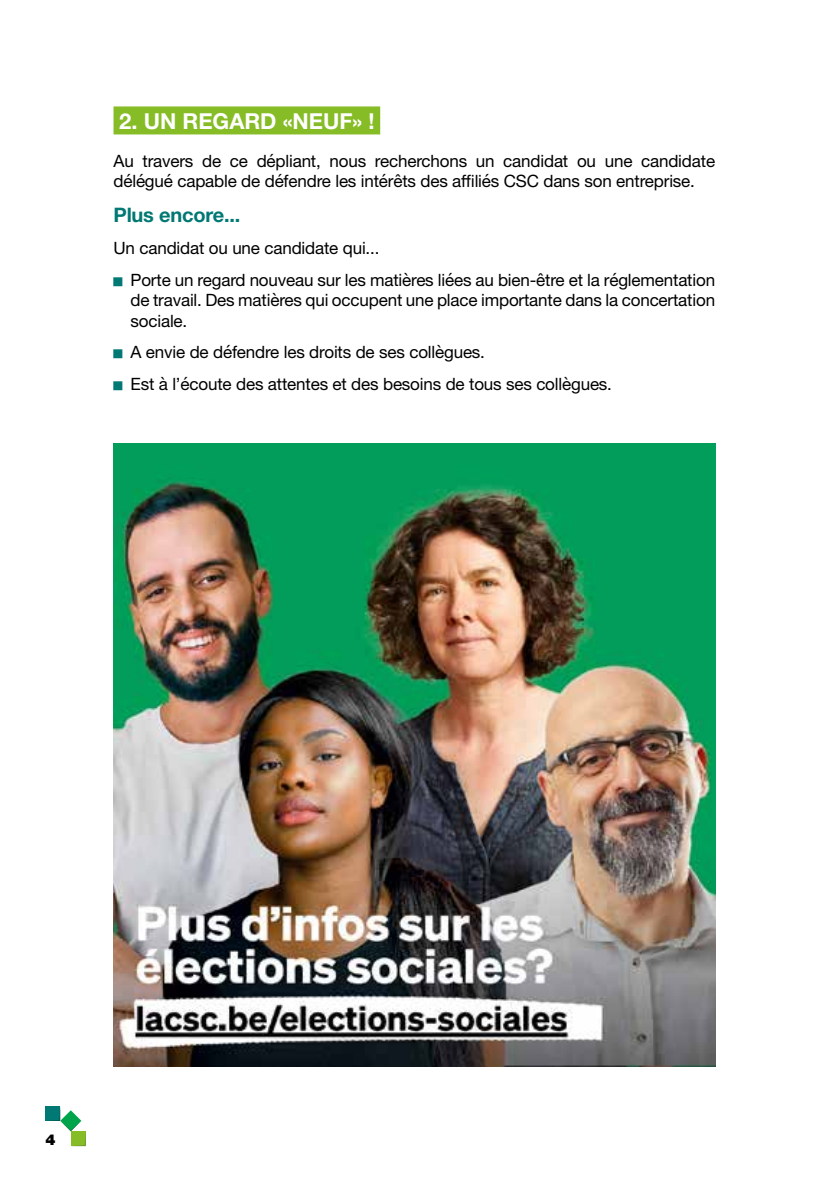
<style>
.page{position:relative;width:840px;height:1191px;background:#fff}
.page>*{position:absolute;margin:0;border:0;box-sizing:border-box;transform-origin:0 0}
.t1{font:700 22px "Helvetica Neue LT Std";color:#fff}
.t2{font:700 20px "Helvetica Neue LT Pro";letter-spacing:-.01em;color:#007873}
.t3{font:17px/20.4px "Helvetica Neue";letter-spacing:-.01em;color:#000}
.t4{font:900 15px "Helvetica Neue LT Std";color:#000}
.t5{font:7.6px "Helvetica Neue";color:#007873;scale:1.19 1}
</style>
<div class="page">
<svg style="left:45px;top:1106px;width:41px;height:40px"></svg>
<div style="left:113px;top:106px;width:267px;height:28px;background:#86bc25"></div>
<img style="left:113px;top:443px;width:601px;height:623px">
<p class="t1" style="left:119px;top:108px;width:257px">2. UN REGARD «NEUF» !</p>
<p class="t3" style="left:113px;top:151px;width:602px">Au travers de ce dépliant, nous recherchons un candidat ou une candidate délégué capable de défendre les intérêts des affiliés CSC dans son entreprise.</p>
<p class="t2" style="left:113px;top:203px;width:128px">Plus encore...</p>
<p class="t3" style="left:113px;top:239px;width:267px">Un candidat ou une candidate qui...</p>
<p class="t5" style="left:113px;top:276px;width:9px">█</p>
<p class="t3" style="left:130px;top:270px;width:585px;text-align:justify">Porte un regard nouveau sur les matières liées au bien-être et la réglementation de travail. Des matières qui occupent une place importante dans la concertation sociale.</p>
<p class="t5" style="left:113px;top:348px;width:9px">█</p>
<p class="t3" style="left:130px;top:343px;width:356px">A envie de défendre les droits de ses collègues.</p>
<p class="t5" style="left:113px;top:380px;width:9px">█</p>
<p class="t3" style="left:130px;top:375px;width:482px">Est à l’écoute des attentes et des besoins de tous ses collègues.</p>
<p class="t4" style="left:45px;top:1130px;width:12px">4</p>
</div>
